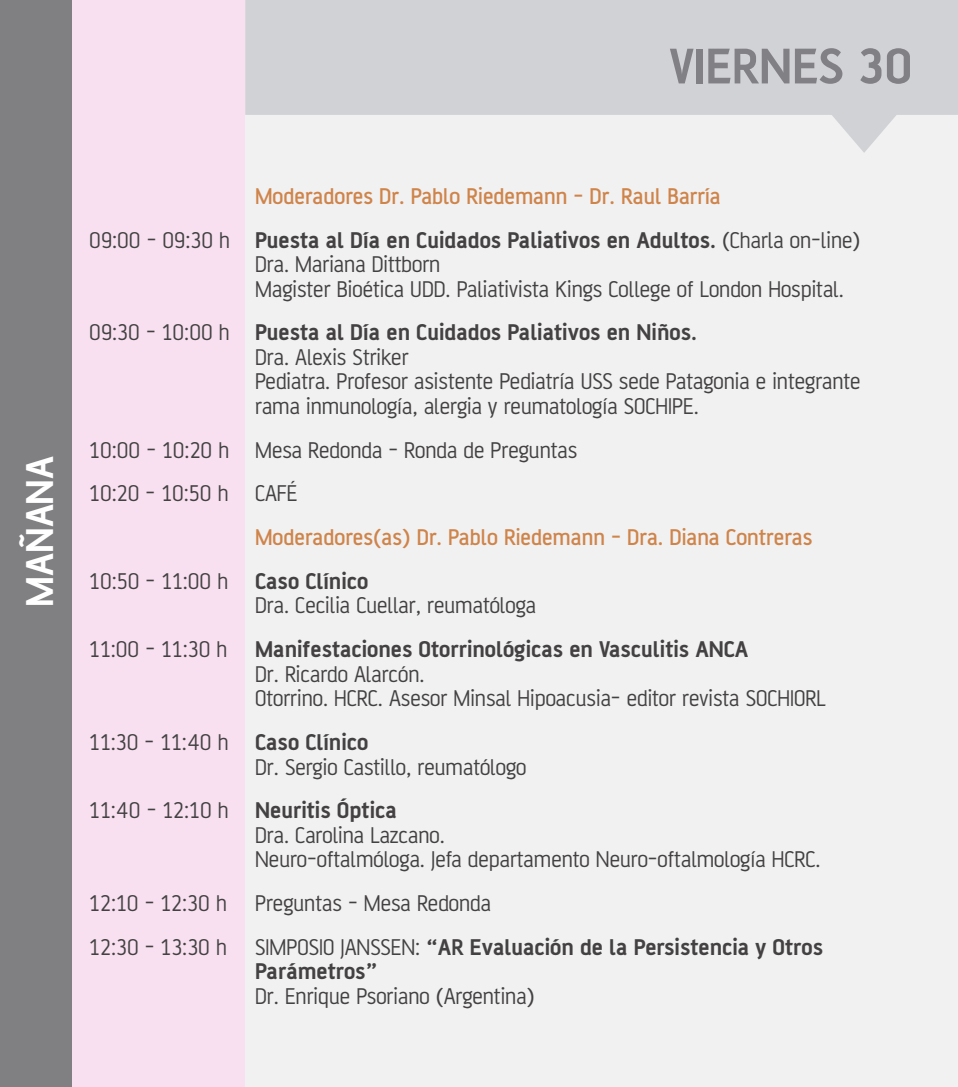
<style>
.page{position:relative;width:958px;height:1087px;background:#fff}
.page>*{position:absolute;margin:0;border:0;box-sizing:border-box;transform-origin:0 0}
.t1{font:700 53.9px "AF Battersea";color:#818084}
.t2{font:700 41.82px "AF Battersea";color:#fff}
.t3{font:24.5px/24.5px "AF Battersea";color:#434142}
.t4{font:500 24.5px/43.8px "AF Battersea";color:#cf844a}
.t5{font:700 24.5px/43.8px "AF Battersea";color:#434142}
.s1{font-weight:400;color:#434142}
.s2{font-weight:700;color:#434142}
.s3{font-weight:700}
.s4{font-weight:400}
</style>
<div class="page">
<div style="left:72px;top:0;width:173px;height:1086px;background:#f8e0f0"></div>
<div style="left:245px;top:0;width:712px;height:1086px;background:#f1f1f2"></div>
<svg style="left:245px;top:0;width:712px;height:153px;fill:#d1d2d6"></svg>
<div style="left:0;top:0;width:72px;height:1086px;background:#808083"></div>
<h1 class="t1" style="left:669px;top:37px;width:245px">VIERNES 30</h1>
<h2 class="t2" style="left:17px;top:607px;width:152px;rotate:-90deg">MAÑANA</h2>
<p class="t4" style="left:89px;top:174px;width:772px;text-indent:166px">Moderadores Dr. Pablo Riedemann - Dr. Raul Barría<br><span class="s1">09:00 - 09:30 h</span> <span class="s2">Puesta al Día en Cuidados Paliativos en Adultos.</span> <span class="s1">(Charla on-line)</span></p>
<p class="t3" style="left:255px;top:252px;width:590px">Dra. Mariana Dittborn<br>Magister Bioética UDD. Paliativista Kings College of London Hospital.</p>
<p class="t3" style="left:255px;top:320px;width:607px;text-indent:-166px">09:30 - 10:00 h <span class="s3">Puesta al Día en Cuidados Paliativos en Niños.<br></span>Dra. Alexis Striker<br>Pediatra. Profesor asistente Pediatría USS sede Patagonia e integrante rama inmunología, alergia y reumatología SOCHIPE.</p>
<p class="t3" style="left:89px;top:427px;width:489px;line-height:43.8px">10:00 - 10:20 h Mesa Redonda - Ronda de Preguntas<br>10:20 - 10:50 h CAFÉ</p>
<p class="t4" style="left:89px;top:515px;width:724px;text-indent:166px">Moderadores(as) Dr. Pablo Riedemann - Dra. Diana Contreras<br><span class="s1">10:50 - 11:00 h</span> <span class="s2">Caso Clínico</span></p>
<p class="t5" style="left:89px;top:583px;width:660px;text-indent:166px"><span class="s4">Dra. Cecilia Cuellar, reumatóloga<br>11:00 - 11:30 h</span> Manifestaciones Otorrinológicas en Vasculitis ANCA</p>
<p class="t3" style="left:255px;top:661px;width:572px">Dr. Ricardo Alarcón.<br>Otorrino. HCRC. Asesor Minsal Hipoacusia- editor revista SOCHIORL</p>
<p class="t3" style="left:255px;top:729px;width:273px;text-indent:-166px">11:30 - 11:40 h <span class="s3">Caso Clínico<br></span>Dr. Sergio Castillo, reumatólogo</p>
<p class="t3" style="left:255px;top:798px;width:566px;text-indent:-166px">11:40 - 12:10 h <span class="s3">Neuritis Óptica<br></span>Dra. Carolina Lazcano.<br>Neuro-oftalmóloga. Jefa departamento Neuro-oftalmología HCRC.</p>
<p class="t3" style="left:89px;top:881px;width:735px;line-height:43.8px">12:10 - 12:30 h Preguntas - Mesa Redonda<br>12:30 - 13:30 h SIMPOSIO JANSSEN: <span class="s3">“AR Evaluación de la Persistencia y Otros</span></p>
<p class="t5" style="left:255px;top:949px;width:124px">Parámetros”</p>
<p class="t3" style="left:255px;top:983px;width:281px">Dr. Enrique Psoriano (Argentina)</p>
</div>
